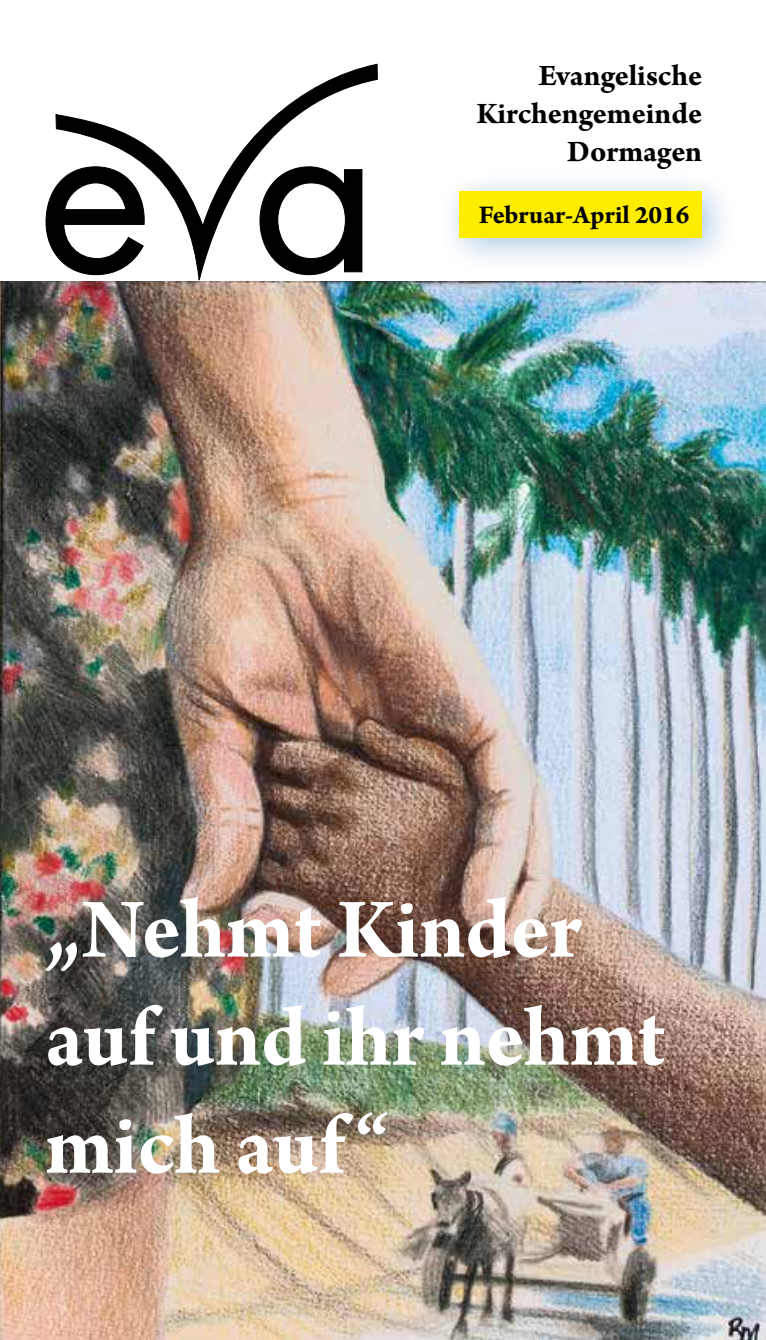
<style>
.page{position:relative;width:766px;height:1340px;background:#fff}
.page>*{position:absolute;margin:0;border:0;box-sizing:border-box;transform-origin:0 0}
.t1{font:700 90px/108px "Arno Pro";color:#fff;scale:.96 1}
.t2{font:700 31.5px/37.8px "Arno Pro";letter-spacing:-.005em;color:#000;text-align:right}
.t3{font:700 27px "Arno Pro";color:#000}
</style>
<div class="page">
<img style="left:0;top:281px;width:765px;height:1058px">
<svg style="left:45px;top:64px;width:333px;height:217px"></svg>
<div style="left:438px;top:170px;width:298px;height:102px;background:#005ea8;opacity:.33"></div>
<div style="left:459px;top:191px;width:243px;height:47px;background:#ffed00"></div>
<p class="t2" style="left:476px;top:58px;width:227px">Evangelische<br>Kirchengemeinde<br>Dormagen</p>
<p class="t3" style="left:478px;top:199px;width:212px">Februar-April 2016</p>
<h1 class="t1" style="left:45px;top:880px;width:647px">„Nehmt Kinder auf und ihr nehmt mich auf “</h1>
</div>
